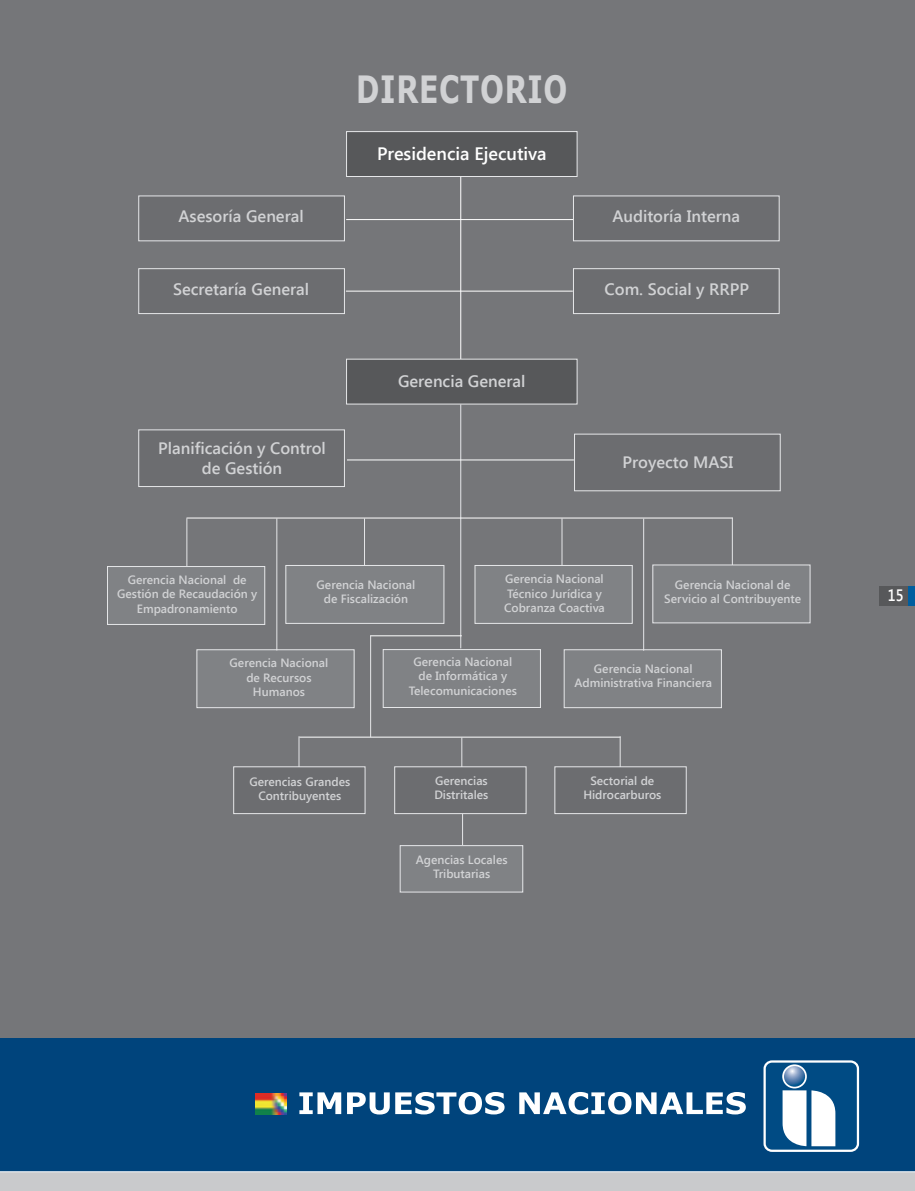
<style>
.page{position:relative;width:915px;height:1191px;background:#fff}
.page>*{position:absolute;margin:0;border:0;box-sizing:border-box;transform-origin:0 0}
.t1{font:700 37.5px "Verdana";letter-spacing:.025em;color:#d1d2d4;scale:.75 1}
.t2{font:600 18px "Segoe UI";color:#fff}
.t3{font:600 16.5px/19.8px "Segoe UI";color:#d1d2d4;text-align:center}
.t4{font:600 16.5px "Segoe UI";color:#fff;scale:.85 1}
.t5{font:600 12px/14.4px "Segoe UI";color:#d1d2d4;text-align:center}
</style>
<div class="page">
<div style="left:0;top:0;width:914px;height:1051px;background:#757679"></div>
<hr style="left:460px;top:167px;width:1px;height:197px;background:#fff">
<div style="left:346px;top:132px;width:231px;height:44px;background:#57585a"></div>
<div style="left:346px;top:131px;width:231px;height:46px;border:1px solid #e6e7e9"></div>
<div style="left:346px;top:359px;width:231px;height:45px;background:#57585a"></div>
<div style="left:346px;top:359px;width:231px;height:45px;border:1px solid #e6e7e9"></div>
<div style="left:0;top:1038px;width:914px;height:148px;background:#00447c"></div>
<div style="left:764px;top:1061px;width:93px;height:89px;background:#004b84;border-radius:7px"></div>
<div style="left:763px;top:1060px;width:95px;height:91px;border:2px solid #fff;border-radius:7px"></div>
<svg style="left:782px;top:1090px;width:53px;height:56px;background:#d0dee8"></svg>
<svg style="left:299px;top:1092px;width:42px;height:22px"></svg>
<svg style="left:347px;top:1092px;width:42px;height:22px"></svg>
<svg style="left:395px;top:1092px;width:109px;height:22px"></svg>
<svg style="left:519px;top:1092px;width:226px;height:22px"></svg>
<img style="left:255px;top:1093px;width:31px;height:21px">
<svg style="left:782px;top:1065px;width:23px;height:22px"></svg>
<div style="left:782px;top:1065px;width:23px;height:22px;border:2px solid #fff;border-radius:50%"></div>
<div style="left:782px;top:1064px;width:24px;height:24px;border:2px solid #fff;border-radius:50%"></div>
<svg style="left:0;top:1171px;width:914px;height:20px;background:#c9cacd"></svg>
<hr style="left:460px;top:404px;width:1px;height:244px;background:#e6e7e9">
<div style="left:139px;top:430px;width:205px;height:56px;background:#6c6d70"></div>
<div style="left:138px;top:429px;width:207px;height:58px;border:1px solid #e6e7e9"></div>
<div style="left:574px;top:434px;width:206px;height:57px;background:#6c6d70"></div>
<div style="left:574px;top:434px;width:206px;height:57px;border:1px solid #e6e7e9"></div>
<div style="left:139px;top:196px;width:205px;height:45px;background:#6c6d70"></div>
<div style="left:138px;top:195px;width:207px;height:46px;border:1px solid #e6e7e9"></div>
<div style="left:139px;top:269px;width:205px;height:44px;background:#6c6d70"></div>
<div style="left:138px;top:268px;width:207px;height:46px;border:1px solid #e6e7e9"></div>
<div style="left:573px;top:269px;width:205px;height:44px;background:#6c6d70"></div>
<div style="left:573px;top:268px;width:206px;height:46px;border:1px solid #e6e7e9"></div>
<div style="left:573px;top:196px;width:205px;height:45px;background:#6c6d70"></div>
<div style="left:573px;top:195px;width:206px;height:46px;border:1px solid #e6e7e9"></div>
<svg style="left:907px;top:586px;width:7px;height:19px"></svg>
<div style="left:878px;top:585px;width:29px;height:20px;background:#57585a"></div>
<hr style="left:346px;top:219px;width:227px;height:1px;background:#fff">
<hr style="left:346px;top:291px;width:226px;height:1px;background:#fff">
<hr style="left:347px;top:459px;width:226px;height:1px;background:#fff">
<hr style="left:186px;top:517px;width:546px;height:1px;background:#fff">
<hr style="left:186px;top:518px;width:1px;height:50px;background:#e6e7e9">
<hr style="left:364px;top:518px;width:1px;height:50px;background:#e6e7e9">
<hr style="left:561px;top:518px;width:1px;height:50px;background:#e6e7e9">
<div style="left:286px;top:565px;width:158px;height:58px;background:#808285"></div>
<div style="left:285px;top:565px;width:159px;height:59px;border:1px solid #e6e7e9"></div>
<div style="left:475px;top:565px;width:157px;height:58px;background:#808285"></div>
<div style="left:474px;top:565px;width:158px;height:59px;border:1px solid #e6e7e9"></div>
<hr style="left:731px;top:517px;width:1px;height:50px;background:#e6e7e9">
<div style="left:107px;top:566px;width:158px;height:58px;background:#808285"></div>
<div style="left:107px;top:566px;width:158px;height:59px;border:1px solid #e6e7e9"></div>
<div style="left:652px;top:565px;width:157px;height:58px;background:#808285"></div>
<div style="left:652px;top:564px;width:158px;height:59px;border:1px solid #e6e7e9"></div>
<hr style="left:299px;top:736px;width:321px;height:1px;background:#fff">
<div style="left:383px;top:649px;width:157px;height:58px;background:#808285"></div>
<div style="left:382px;top:649px;width:158px;height:59px;border:1px solid #e6e7e9"></div>
<div style="left:197px;top:650px;width:157px;height:57px;background:#808285"></div>
<div style="left:196px;top:649px;width:158px;height:59px;border:1px solid #e6e7e9"></div>
<div style="left:564px;top:650px;width:157px;height:57px;background:#808285"></div>
<div style="left:563px;top:649px;width:158px;height:59px;border:1px solid #e6e7e9"></div>
<hr style="left:276px;top:518px;width:1px;height:132px;background:#e6e7e9">
<hr style="left:643px;top:518px;width:1px;height:132px;background:#e6e7e9">
<hr style="left:370px;top:635px;width:91px;height:1px;background:#fff">
<hr style="left:370px;top:635px;width:1px;height:102px;background:#e6e7e9">
<hr style="left:298px;top:736px;width:1px;height:50px;background:#e6e7e9">
<div style="left:233px;top:767px;width:132px;height:46px;background:#6c6d70"></div>
<div style="left:233px;top:766px;width:132px;height:48px;border:1px solid #e6e7e9"></div>
<hr style="left:461px;top:737px;width:1px;height:50px;background:#e6e7e9">
<hr style="left:619px;top:736px;width:1px;height:50px;background:#e6e7e9">
<div style="left:554px;top:767px;width:132px;height:46px;background:#6c6d70"></div>
<div style="left:554px;top:766px;width:132px;height:48px;border:1px solid #e6e7e9"></div>
<hr style="left:462px;top:806px;width:1px;height:50px;background:#e6e7e9">
<div style="left:394px;top:767px;width:132px;height:46px;background:#6c6d70"></div>
<div style="left:394px;top:766px;width:132px;height:48px;border:1px solid #e6e7e9"></div>
<div style="left:400px;top:845px;width:122px;height:47px;background:#808285"></div>
<div style="left:399px;top:845px;width:124px;height:47px;border:1px solid #e6e7e9"></div>
<h1 class="t1" style="left:356px;top:66px;width:283px">DIRECTORIO</h1>
<h3 class="t3" style="left:178px;top:206px;width:127px">Asesoría General</h3>
<h3 class="t3" style="left:173px;top:279px;width:138px">Secretaría General</h3>
<h3 class="t3" style="left:158px;top:437px;width:169px">Planificación y Control de Gestión</h3>
<h2 class="t2" style="left:377px;top:141px;width:171px">Presidencia Ejecutiva</h2>
<h3 class="t3" style="left:398px;top:370px;width:129px">Gerencia General</h3>
<h3 class="t3" style="left:612px;top:206px;width:129px">Auditoría Interna</h3>
<h3 class="t3" style="left:604px;top:278px;width:146px">Com. Social y RRPP</h3>
<h3 class="t3" style="left:622px;top:451px;width:112px">Proyecto MASI</h3>
<p class="t5" style="left:316px;top:577px;width:100px">Gerencia Nacional de Fiscalización</p>
<p class="t5" style="left:504px;top:571px;width:102px;text-align:left">Gerencia Nacional<br>Técnico Jurídica y<br>Cobranza Coactiva</p>
<p class="t5" style="left:117px;top:572px;width:142px">Gerencia Nacional de<br>Gestión de Recaudación y<br>Empadronamiento</p>
<p class="t5" style="left:664px;top:577px;width:138px">Gerencia Nacional de<br>Servicio al Contribuyente</p>
<p class="t5" style="left:408px;top:653px;width:110px">Gerencia Nacional de Informática y<br>Telecomunicaciones</p>
<p class="t5" style="left:229px;top:655px;width:100px">Gerencia Nacional de Recursos<br>Humanos</p>
<p class="t5" style="left:574px;top:660px;width:139px">Gerencia Nacional<br>Administrativa Financiera</p>
<p class="t5" style="left:249px;top:773px;width:102px">Gerencias Grandes<br>Contribuyentes</p>
<p class="t5" style="left:583px;top:772px;width:79px">Sectorial de<br>Hidrocarburos</p>
<p class="t5" style="left:434px;top:772px;width:56px;text-align:left">Gerencias<br>Distritales</p>
<p class="t5" style="left:415px;top:851px;width:93px">Agencias Locales<br>Tributarias</p>
<h3 class="t4" style="left:887px;top:583px;width:20px">15</h3>
</div>
